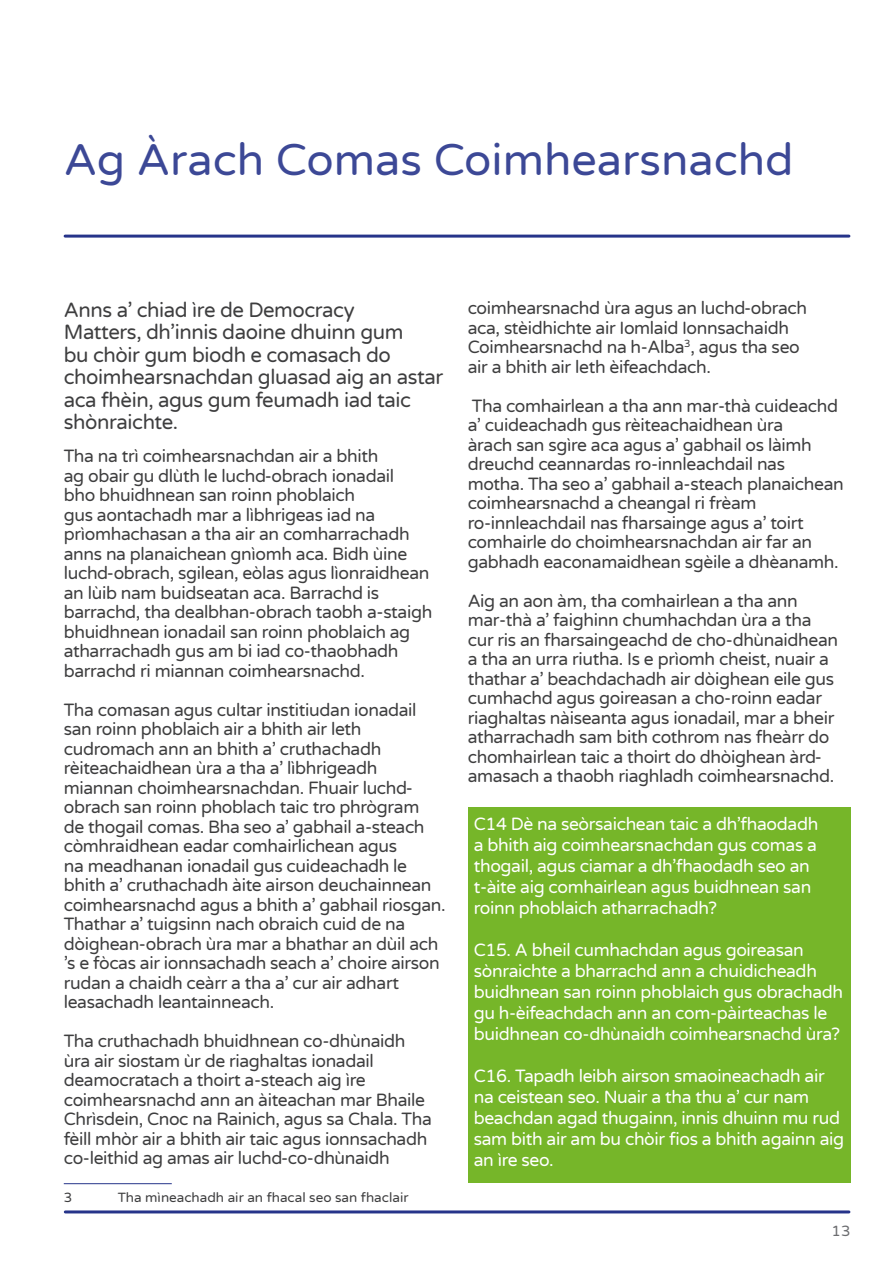
<style>
.page{position:relative;width:893px;height:1263px;background:#fff}
.page>*{position:absolute;margin:0;border:0;box-sizing:border-box;transform-origin:0 0}
.Heading{font:45px "Varela Round";color:#3c4896}
.Intro_Para{font:21px/22.5px "Varela Round";letter-spacing:-.02em;color:#3e3e3f}
.Body_text{font:18px/19.5px "Varela Round";letter-spacing:-.02em;color:#3e3e3f}
.Question{font:18px/21px "Varela Round";letter-spacing:-.02em;color:#fff}
.t1{font:15px "Varela Round";color:#6c6d70}
.Footnote{font:13.5px "Varela Round";color:#3e3e3f}
</style>
<div class="page">
<hr style="left:65px;top:1210px;width:784px;height:3px;background:#26348a">
<hr style="left:64px;top:1183px;width:108px;height:1px;background:#26348a">
<div style="left:468px;top:807px;width:382px;height:376px;background:#76b629"></div>
<hr style="left:65px;top:235px;width:784px;height:3px;background:#26348a">
<p class="Heading" style="left:64px;top:129px;width:731px">Ag Àrach Comas Coimhearsnachd</p>
<p class="Intro_Para" style="left:64px;top:298px;width:381px">Anns a’ chiad ìre de Democracy<br>Matters, dh’innis daoine dhuinn gum<br>bu chòir gum biodh e comasach do choimhearsnachdan gluasad aig an astar aca fhèin, agus gum feumadh iad taic shònraichte.</p>
<p class="Body_text" style="left:64px;top:446px;width:370px">Tha na trì coimhearsnachdan air a bhith<br>ag obair gu dlùth le luchd-obrach ionadail<br>bho bhuidhnean san roinn phoblaich<br>gus aontachadh mar a lìbhrigeas iad na prìomhachasan a tha air an comharrachadh anns na planaichean gnìomh aca. Bidh ùine luchd-obrach, sgilean, eòlas agus lìonraidhean an lùib nam buidseatan aca. Barrachd is barrachd, tha dealbhan-obrach taobh a-staigh bhuidhnean ionadail san roinn phoblaich ag atharrachadh gus am bi iad co-thaobhadh barrachd ri miannan coimhearsnachd.</p>
<p class="Body_text" style="left:64px;top:699px;width:383px">Tha comasan agus cultar institiudan ionadail san roinn phoblaich air a bhith air leth cudromach ann an bhith a’ cruthachadh rèiteachaidhean ùra a tha a’ lìbhrigeadh miannan choimhearsnachdan. Fhuair luchd&shy;obrach san roinn phoblach taic tro phrògram<br>de thogail comas. Bha seo a’ gabhail a-steach còmhraidhean eadar comhairlichean agus<br>na meadhanan ionadail gus cuideachadh le bhith a’ cruthachadh àite airson deuchainnean coimhearsnachd agus a bhith a’ gabhail riosgan.<br>Thathar a’ tuigsinn nach obraich cuid de na dòighean-obrach ùra mar a bhathar an dùil ach ’s e fòcas air ionnsachadh seach a’ choire airson rudan a chaidh ceàrr a tha a’ cur air adhart leasachadh leantainneach.</p>
<p class="Body_text" style="left:64px;top:1031px;width:370px">Tha cruthachadh bhuidhnean co-dhùnaidh ùra air siostam ùr de riaghaltas ionadail deamocratach a thoirt a-steach aig ìre coimhearsnachd ann an àiteachan mar Bhaile Chrìsdein, Cnoc na Rainich, agus sa Chala. Tha fèill mhòr air a bhith air taic agus ionnsachadh co-leithid ag amas air luchd-co-dhùnaidh</p>
<p class="Footnote" style="left:64px;top:1188px;width:10px">3</p>
<p class="Footnote" style="left:118px;top:1188px;width:292px">Tha mìneachadh air an fhacal seo san fhaclair</p>
<p class="Body_text" style="left:468px;top:298px;width:341px">coimhearsnachd ùra agus an luchd-obrach aca, stèidhichte air Iomlaid Ionnsachaidh Coimhearsnachd na h-Alba<sup>3</sup>, agus tha seo air a bhith air leth èifeachdach.</p>
<p class="Body_text" style="left:468px;top:395px;width:377px">Tha comhairlean a tha ann mar-thà cuideachd a’ cuideachadh gus rèiteachaidhean ùra<br>àrach san sgìre aca agus a’ gabhail os làimh dreuchd ceannardas ro-innleachdail nas motha. Tha seo a’ gabhail a-steach planaichean coimhearsnachd a cheangal ri frèam ro-innleachdail nas fharsainge agus a’ toirt comhairle do choimhearsnachdan air far an gabhadh eaconamaidhean sgèile a dhèanamh.</p>
<p class="Body_text" style="left:468px;top:590px;width:372px">Aig an aon àm, tha comhairlean a tha ann mar-thà a’ faighinn chumhachdan ùra a tha cur ris an fharsaingeachd de cho-dhùnaidhean a tha an urra riutha. Is e prìomh cheist, nuair a thathar a’ beachdachadh air dòighean eile gus cumhachd agus goireasan a cho-roinn eadar riaghaltas nàiseanta agus ionadail, mar a bheir atharrachadh sam bith cothrom nas fheàrr do chomhairlean taic a thoirt do dhòighean àrd&shy;amasach a thaobh riaghladh coimhearsnachd.</p>
<p class="Question" style="left:474px;top:813px;width:346px">C14 Dè na seòrsaichean taic a dh’fhaodadh a bhith aig coimhearsnachdan gus comas a thogail, agus ciamar a dh’fhaodadh seo an t-àite aig comhairlean agus buidhnean san roinn phoblaich atharrachadh?</p>
<p class="Question" style="left:474px;top:939px;width:371px">C15. A bheil cumhachdan agus goireasan sònraichte a bharrachd ann a chuidicheadh buidhnean san roinn phoblaich gus obrachadh gu h-èifeachdach ann an com-pàirteachas le buidhnean co-dhùnaidh coimhearsnachd ùra?</p>
<p class="Question" style="left:474px;top:1065px;width:372px">C16. Tapadh leibh airson smaoineachadh air na ceistean seo. Nuair a tha thu a’ cur nam beachdan agad thugainn, innis dhuinn mu rud sam bith air am bu chòir fios a bhith againn aig an ìre seo.</p>
<p class="t1" style="left:832px;top:1220px;width:20px">13</p>
</div>
